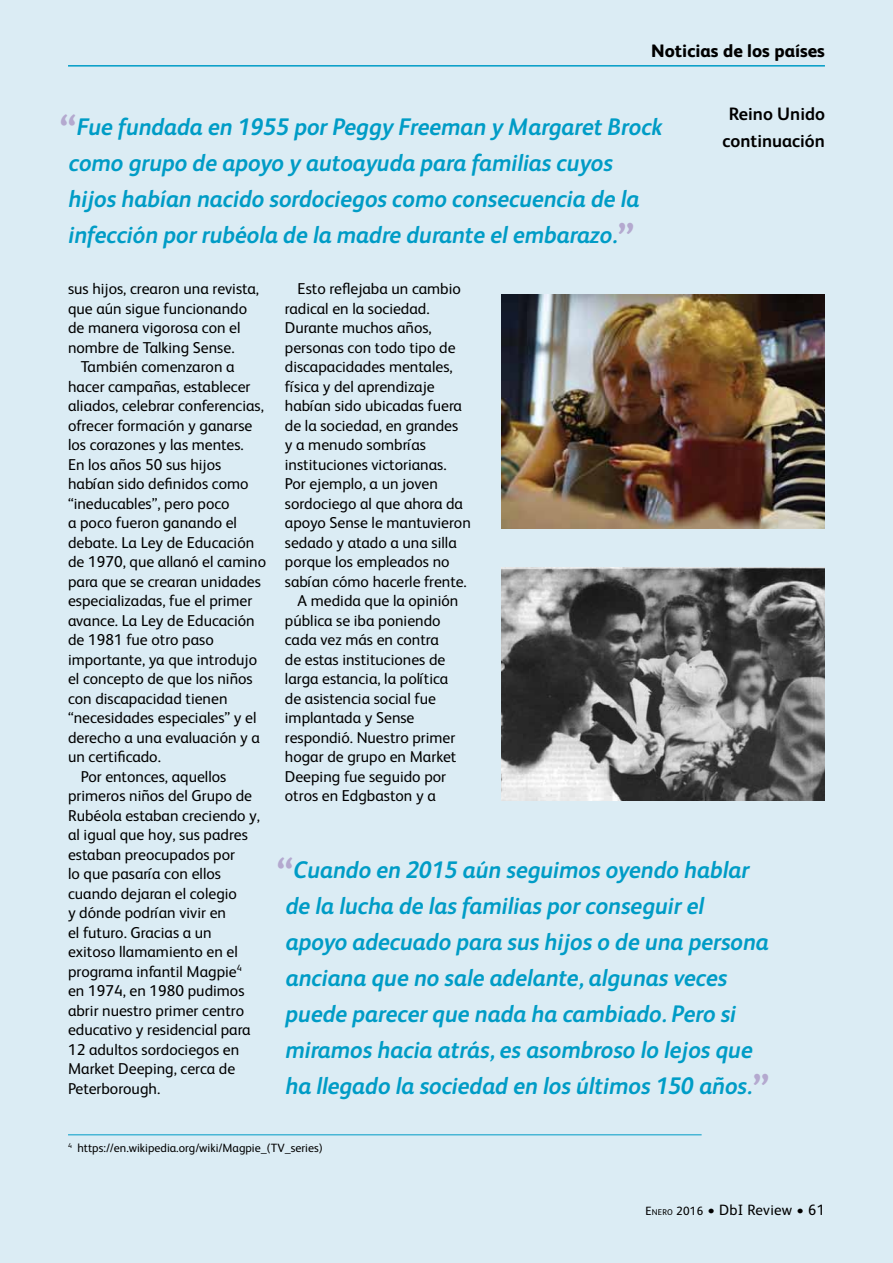
<style>
.page{position:relative;width:893px;height:1263px;background:#dbecf4}
.page>*{position:absolute;margin:0;border:0;box-sizing:border-box;transform-origin:0 0}
.t1{font:italic 700 24px/36px "FS Albert";color:#009cc6;scale:.95 1}
.t2{font:800 18px "FS Albert";color:#000}
.t3{font:700 18px/26.7px "FS Albert";color:#000;text-align:center}
.t4{font:15.75px "FS Albert";color:#000}
.t5{font:15px "FS Albert";letter-spacing:.02em;color:#000}
.t6{font:12px "FS Albert";color:#000}
.s1{font-style:normal;font-size:42px;color:#b4a9cf}
.s2{font-size:12px}
.s3{font-size:8.4px}
</style>
<div class="page">
<hr style="left:68px;top:1134px;width:634px;height:1px;background:#009cc6">
<img style="left:502px;top:294px;width:323px;height:234px">
<img style="left:502px;top:567px;width:323px;height:233px">
<hr style="left:68px;top:65px;width:757px;height:2px;background:#009cc6">
<p class="t2" style="left:651px;top:40px;width:175px">Noticias de los países</p>
<p class="t2" style="left:713px;top:40px;width:113px">Subhead here</p>
<h1 class="t1" style="left:69px;top:109px;width:627px;text-indent:-9px"><span class="s1">“</span>Fue fundada en 1955 por Peggy Freeman y Margaret Brock como grupo de apoyo y autoayuda para familias cuyos hijos habían nacido sordociegos como consecuencia de la infección por rubéola de la madre durante el embarazo.<span class="s1">”</span></h1>
<p class="t3" style="left:723px;top:101px;width:104px">Reino Unido continuación</p>
<p class="t4" style="left:68px;top:280px;width:192px">sus hijos, crearon una revista,</p>
<p class="t4" style="left:68px;top:299px;width:181px">que aún sigue funcionando</p>
<p class="t4" style="left:68px;top:319px;width:174px">de manera vigorosa con el</p>
<p class="t4" style="left:68px;top:338px;width:168px">nombre de Talking Sense.</p>
<p class="t4" style="left:81px;top:358px;width:155px">También comenzaron a</p>
<p class="t4" style="left:68px;top:377px;width:184px">hacer campañas, establecer</p>
<p class="t4" style="left:68px;top:397px;width:197px">aliados, celebrar conferencias,</p>
<p class="t4" style="left:68px;top:416px;width:186px">ofrecer formación y ganarse</p>
<p class="t4" style="left:68px;top:436px;width:177px">los corazones y las mentes.</p>
<p class="t4" style="left:68px;top:455px;width:155px">En los años 50 sus hijos</p>
<p class="t4" style="left:68px;top:475px;width:182px">habían sido definidos como</p>
<p class="t4" style="left:68px;top:494px;width:163px">“ineducables”, pero poco</p>
<p class="t4" style="left:68px;top:514px;width:171px">a poco fueron ganando el</p>
<p class="t4" style="left:68px;top:533px;width:188px">debate. La Ley de Educación</p>
<p class="t4" style="left:68px;top:553px;width:200px">de 1970, que allanó el camino</p>
<p class="t4" style="left:68px;top:572px;width:194px">para que se crearan unidades</p>
<p class="t4" style="left:68px;top:592px;width:186px">especializadas, fue el primer</p>
<p class="t4" style="left:68px;top:611px;width:188px">avance. La Ley de Educación</p>
<p class="t4" style="left:68px;top:631px;width:147px">de 1981 fue otro paso</p>
<p class="t4" style="left:68px;top:650px;width:191px">importante, ya que introdujo</p>
<p class="t4" style="left:68px;top:670px;width:186px">el concepto de que los niños</p>
<p class="t4" style="left:68px;top:689px;width:161px">con discapacidad tienen</p>
<p class="t4" style="left:68px;top:709px;width:190px">“necesidades especiales” y el</p>
<p class="t4" style="left:68px;top:728px;width:193px">derecho a una evaluación y a</p>
<p class="t4" style="left:68px;top:748px;width:94px">un certificado.</p>
<p class="t4" style="left:81px;top:767px;width:147px">Por entonces, aquellos</p>
<p class="t4" style="left:68px;top:787px;width:186px">primeros niños del Grupo de</p>
<p class="t4" style="left:68px;top:806px;width:194px">Rubéola estaban creciendo y,</p>
<p class="t4" style="left:68px;top:826px;width:181px">al igual que hoy, sus padres</p>
<p class="t4" style="left:68px;top:845px;width:169px">estaban preocupados por</p>
<p class="t4" style="left:68px;top:865px;width:154px">lo que pasaría con ellos</p>
<p class="t4" style="left:68px;top:884px;width:170px">cuando dejaran el colegio</p>
<p class="t4" style="left:68px;top:904px;width:160px">y dónde podrían vivir en</p>
<p class="t4" style="left:68px;top:923px;width:145px">el futuro. Gracias a un</p>
<p class="t4" style="left:68px;top:943px;width:171px">exitoso llamamiento en el</p>
<p class="t4" style="left:68px;top:962px;width:175px">programa infantil Magpie<sup>4</sup></p>
<p class="t4" style="left:68px;top:982px;width:178px">en 1974, en 1980 pudimos</p>
<p class="t4" style="left:68px;top:1001px;width:178px">abrir nuestro primer centro</p>
<p class="t4" style="left:68px;top:1021px;width:184px">educativo y residencial para</p>
<p class="t4" style="left:68px;top:1040px;width:173px">12 adultos sordociegos en</p>
<p class="t4" style="left:68px;top:1060px;width:169px">Market Deeping, cerca de</p>
<p class="t4" style="left:68px;top:1079px;width:94px">Peterborough.</p>
<p class="t4" style="left:298px;top:280px;width:165px">Esto reflejaba un cambio</p>
<p class="t4" style="left:285px;top:299px;width:146px">radical en la sociedad.</p>
<p class="t4" style="left:285px;top:319px;width:148px">Durante muchos años,</p>
<p class="t4" style="left:285px;top:338px;width:172px">personas con todo tipo de</p>
<p class="t4" style="left:285px;top:358px;width:169px">discapacidades mentales,</p>
<p class="t4" style="left:285px;top:377px;width:151px">física y del aprendizaje</p>
<p class="t4" style="left:285px;top:397px;width:179px">habían sido ubicadas fuera</p>
<p class="t4" style="left:285px;top:416px;width:175px">de la sociedad, en grandes</p>
<p class="t4" style="left:285px;top:436px;width:143px">y a menudo sombrías</p>
<p class="t4" style="left:285px;top:455px;width:163px">instituciones victorianas.</p>
<p class="t4" style="left:285px;top:475px;width:154px">Por ejemplo, a un joven</p>
<p class="t4" style="left:285px;top:494px;width:180px">sordociego al que ahora da</p>
<p class="t4" style="left:285px;top:514px;width:187px">apoyo Sense le mantuvieron</p>
<p class="t4" style="left:285px;top:533px;width:173px">sedado y atado a una silla</p>
<p class="t4" style="left:285px;top:553px;width:166px">porque los empleados no</p>
<p class="t4" style="left:285px;top:572px;width:183px">sabían cómo hacerle frente.</p>
<p class="t4" style="left:298px;top:592px;width:162px">A medida que la opinión</p>
<p class="t4" style="left:285px;top:611px;width:157px">pública se iba poniendo</p>
<p class="t4" style="left:285px;top:631px;width:155px">cada vez más en contra</p>
<p class="t4" style="left:285px;top:650px;width:162px">de estas instituciones de</p>
<p class="t4" style="left:285px;top:670px;width:165px">larga estancia, la política</p>
<p class="t4" style="left:285px;top:689px;width:153px">de asistencia social fue</p>
<p class="t4" style="left:285px;top:709px;width:131px">implantada y Sense</p>
<p class="t4" style="left:285px;top:728px;width:172px">respondió. Nuestro primer</p>
<p class="t4" style="left:285px;top:748px;width:173px">hogar de grupo en Market</p>
<p class="t4" style="left:285px;top:767px;width:163px">Deeping fue seguido por</p>
<p class="t4" style="left:285px;top:787px;width:152px">otros en Edgbaston y a</p>
<p class="t1" style="left:285px;top:851px;width:512px;text-indent:-9px"><span class="s1">“</span>Cuando en 2015 aún seguimos oyendo hablar de la lucha de las familias por conseguir el apoyo adecuado para sus hijos o de una persona anciana que no sale adelante, algunas veces puede parecer que nada ha cambiado. Pero si miramos hacia atrás, es asombroso lo lejos que ha llegado la sociedad en los últimos 150 años.<span class="s1">”</span></p>
<p class="t6" style="left:68px;top:1141px;width:256px"><sup>4</sup> https://en.wikipedia.org/wiki/Magpie_(TV_series)</p>
<p class="t5" style="left:645px;top:1201px;width:181px"><span class="s2">E</span><span class="s3">NERO</span> <span class="s2">2016</span> • DbI Review • 61</p>
</div>
